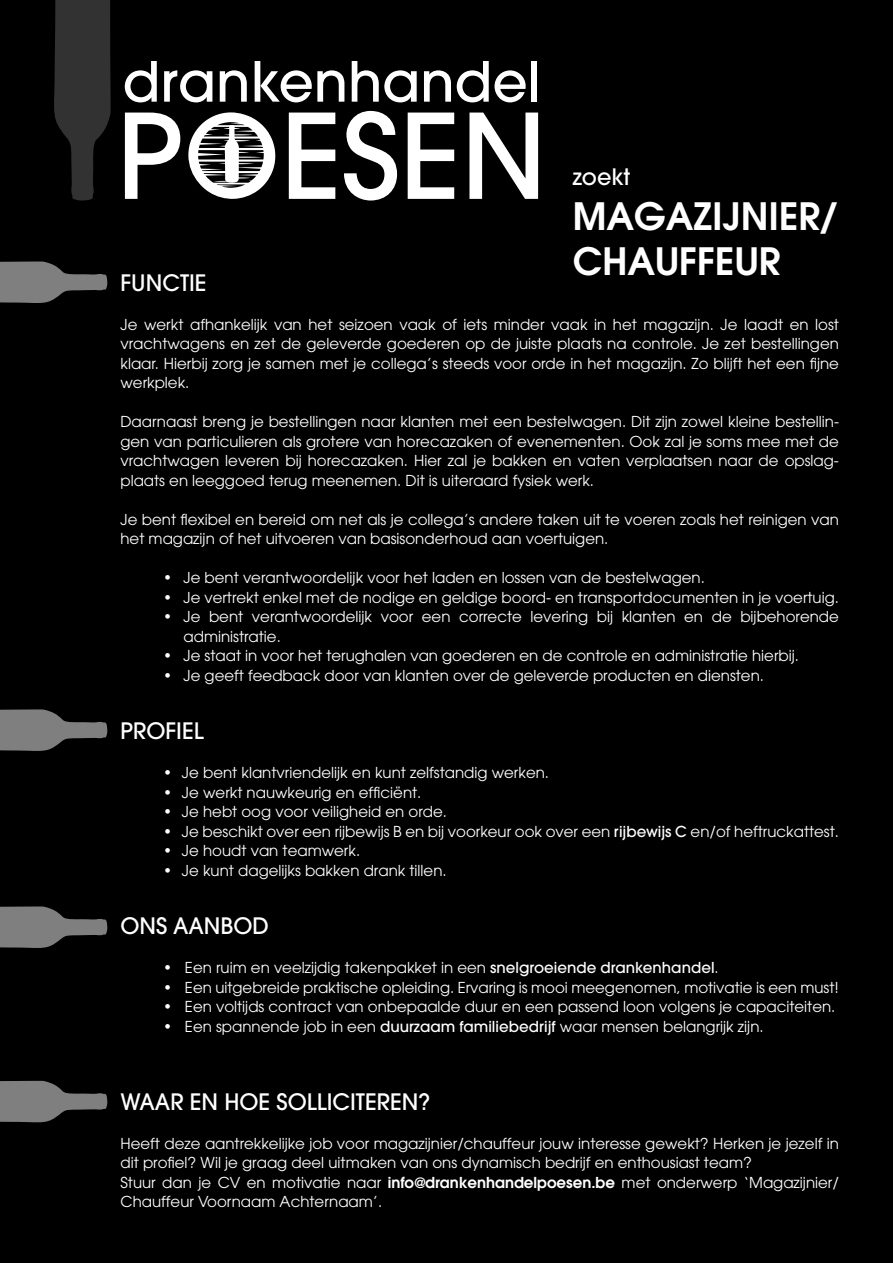
<style>
.page{position:relative;width:893px;height:1263px;background:#000}
.page>*{position:absolute;margin:0;border:0;box-sizing:border-box;transform-origin:0 0}
.t1{font:600 37.5px/45px "Avant Garde";color:#fff}
.t2{font:500 22.5px "Avant Garde";color:#fff}
.t3{font:15px/19.5px "Avant Garde";color:#fff}
.s1{font-weight:500}
.s2{font-weight:600}
</style>
<div class="page">
<svg style="left:125px;top:61px;width:32px;height:41px"></svg>
<svg style="left:164px;top:70px;width:48px;height:32px"></svg>
<svg style="left:220px;top:70px;width:27px;height:32px"></svg>
<svg style="left:255px;top:61px;width:89px;height:41px"></svg>
<svg style="left:352px;top:61px;width:65px;height:41px"></svg>
<svg style="left:424px;top:70px;width:27px;height:32px"></svg>
<svg style="left:457px;top:61px;width:32px;height:41px"></svg>
<svg style="left:495px;top:70px;width:31px;height:32px"></svg>
<div style="left:531px;top:61px;width:6px;height:41px;background:#fff"></div>
<svg style="left:125px;top:113px;width:55px;height:86px"></svg>
<svg style="left:289px;top:113px;width:46px;height:86px"></svg>
<svg style="left:344px;top:111px;width:53px;height:89px"></svg>
<svg style="left:408px;top:113px;width:46px;height:86px"></svg>
<svg style="left:469px;top:113px;width:69px;height:86px"></svg>
<svg style="left:188px;top:112px;width:87px;height:87px"></svg>
<svg style="left:54px;top:0;width:57px;height:201px"></svg>
<svg style="left:0;top:261px;width:107px;height:42px"></svg>
<svg style="left:0;top:709px;width:107px;height:42px"></svg>
<svg style="left:0;top:906px;width:107px;height:42px"></svg>
<svg style="left:0;top:1081px;width:107px;height:42px"></svg>
<h2 class="t2" style="left:573px;top:163px;width:59px">zoekt</h2>
<h1 class="t1" style="left:573px;top:193px;width:266px">MAGAZIJNIER/<br>CHAUFFEUR</h1>
<h2 class="t2" style="left:120px;top:269px;width:88px">FUNCTIE</h2>
<p class="t3" style="left:120px;top:314px;width:720px;text-align:justify">Je werkt afhankelijk van het seizoen vaak of iets minder vaak in het magazijn. Je laadt en lost vrachtwagens en zet de geleverde goederen op de juiste plaats na controle. Je zet bestellingen klaar. Hierbij zorg je samen met je collega’s steeds voor orde in het magazijn. Zo blijft het een fijne werkplek.</p>
<p class="t3" style="left:120px;top:412px;width:720px;text-align:justify">Daarnaast breng je bestellingen naar klanten met een bestelwagen. Dit zijn zowel kleine bestellin&shy;gen van particulieren als grotere van horecazaken of evenementen. Ook zal je soms mee met de vrachtwagen leveren bij horecazaken. Hier zal je bakken en vaten verplaatsen naar de opslag&shy;plaats en leeggoed terug meenemen. Dit is uiteraard fysiek werk.</p>
<p class="t3" style="left:120px;top:509px;width:720px">Je bent flexibel en bereid om net als je collega’s andere taken uit te voeren zoals het reinigen van het magazijn of het uitvoeren van basisonderhoud aan voertuigen.</p>
<p class="t3" style="left:163px;top:568px;width:543px">• Je bent verantwoordelijk voor het laden en lossen van de bestelwagen.</p>
<p class="t3" style="left:163px;top:587px;width:677px">• Je vertrekt enkel met de nodige en geldige boord- en transportdocumenten in je voertuig.</p>
<p class="t3" style="left:183px;top:607px;width:657px;text-indent:-20px">• Je bent verantwoordelijk voor een correcte levering bij klanten en de bijbehorende administratie.</p>
<p class="t3" style="left:163px;top:646px;width:637px">• Je staat in voor het terughalen van goederen en de controle en administratie hierbij.</p>
<p class="t3" style="left:163px;top:665px;width:602px">• Je geeft feedback door van klanten over de geleverde producten en diensten.</p>
<h2 class="t2" style="left:120px;top:717px;width:85px">PROFIEL</h2>
<p class="t3" style="left:163px;top:763px;width:388px">• Je bent klantvriendelijk en kunt zelfstandig werken.</p>
<p class="t3" style="left:163px;top:782px;width:260px">• Je werkt nauwkeurig en efficiënt.</p>
<p class="t3" style="left:163px;top:802px;width:285px">• Je hebt oog voor veiligheid en orde.</p>
<p class="t3" style="left:163px;top:821px;width:677px">• Je beschikt over een rijbewijs B en bij voorkeur ook over een <span class="s1">rijbewijs C</span> en/of heftruckattest.</p>
<p class="t3" style="left:163px;top:841px;width:199px">• Je houdt van teamwerk.</p>
<p class="t3" style="left:163px;top:860px;width:285px">• Je kunt dagelijks bakken drank tillen.</p>
<h2 class="t2" style="left:120px;top:912px;width:150px">ONS AANBOD</h2>
<p class="t3" style="left:163px;top:958px;width:557px">• Een ruim en veelzijdig takenpakket in een <span class="s1">snelgroeiende drankenhandel</span>.</p>
<p class="t3" style="left:163px;top:977px;width:677px">• Een uitgebreide praktische opleiding. Ervaring is mooi meegenomen, motivatie is een must!</p>
<p class="t3" style="left:163px;top:997px;width:674px">• Een voltijds contract van onbepaalde duur en een passend loon volgens je capaciteiten.</p>
<p class="t3" style="left:163px;top:1016px;width:602px">• Een spannende job in een <span class="s1">duurzaam familiebedrijf</span> waar mensen belangrijk zijn.</p>
<h2 class="t2" style="left:120px;top:1088px;width:311px">WAAR EN HOE SOLLICITEREN?</h2>
<p class="t3" style="left:120px;top:1133px;width:720px">Heeft deze aantrekkelijke job voor magazijnier/chauffeur jouw interesse gewekt? Herken je jezelf in dit profiel? Wil je graag deel uitmaken van ons dynamisch bedrijf en enthousiast team?<br>Stuur dan je CV en motivatie naar <span class="s2">info@drankenhandelpoesen.be</span> met onderwerp ‘Magazijnier/ Chauffeur Voornaam Achternaam’.</p>
</div>
